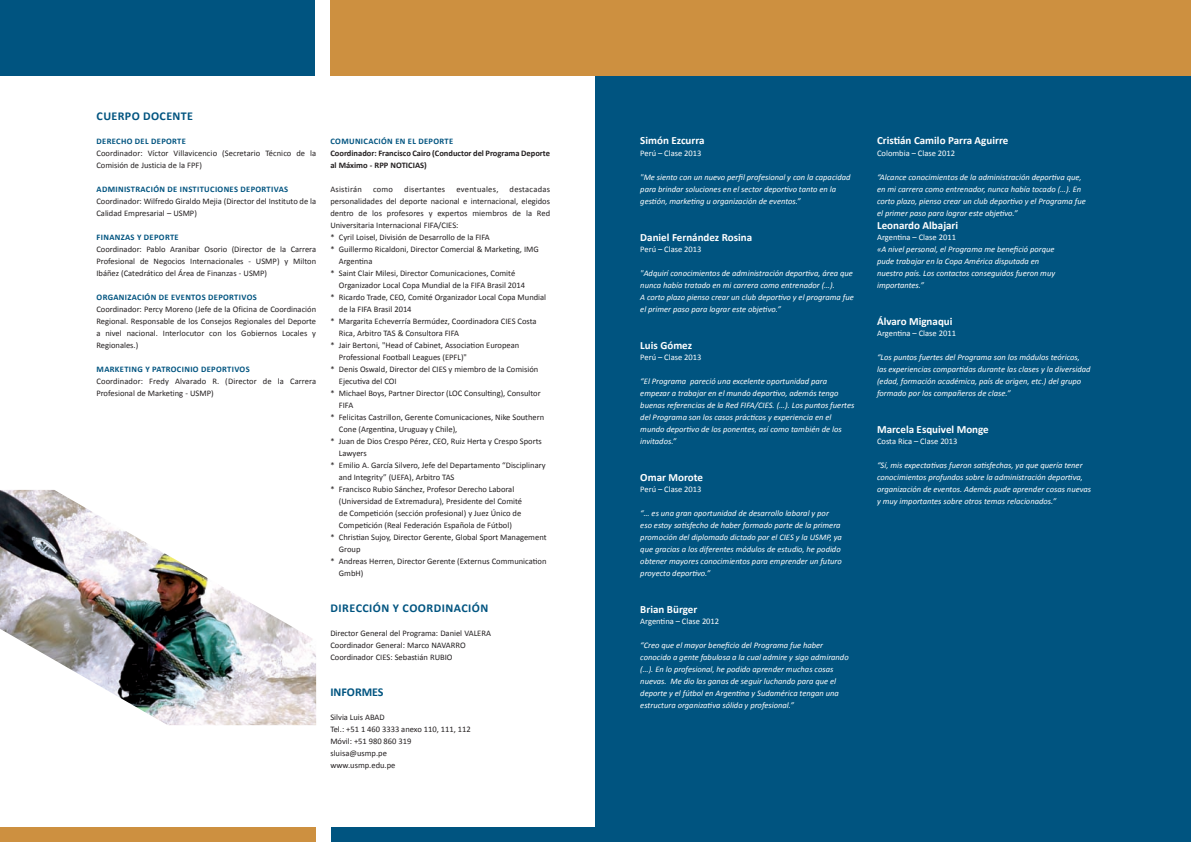
<style>
.page{position:relative;width:1191px;height:842px;background:#fff}
.page>*{position:absolute;margin:0;border:0;box-sizing:border-box;transform-origin:0 0}
.t1{font:700 12px "Calibri";letter-spacing:.03em;color:#005480}
.t2{font:700 12px "Calibri";color:#005480}
.t3{font:700 11px "Calibri";color:#fff}
.t4{font:8.5px/12px "Calibri";color:#231f20}
.t5{font:italic 8.5px/12px "Calibri";color:#fff}
.t6{font:700 8.5px "Calibri";letter-spacing:.04em;color:#005480}
.t7{font:8.5px "Calibri";color:#fff}
.t8{font:700 8.5px/12px "Calibri";color:#231f20}
.t9{font:8.5px "Calibri";letter-spacing:.03em;color:#231f20}
</style>
<div class="page">
<div style="left:0;top:0;width:315px;height:76px;background:#005480"></div>
<div style="left:0;top:828px;width:315px;height:14px;background:#cd9040"></div>
<img style="left:0;top:490px;width:316px;height:235px">
<div style="left:595px;top:0;width:596px;height:842px;background:#005480"></div>
<div style="left:331px;top:0;width:860px;height:75px;background:#cd9040"></div>
<div style="left:331px;top:828px;width:860px;height:14px;background:#005480"></div>
<h1 class="t1" style="left:97px;top:109px;width:98px">CUERPO DOCENTE</h1>
<p class="t6" style="left:97px;top:136px;width:12px">Derec</p>
<p class="t6" style="left:121px;top:136px;width:20px">ho del</p>
<p class="t6" style="left:151px;top:136px;width:12px">Deporte</p>
<p class="t4" style="left:96px;top:147px;width:221px">Coordinador: Víctor Villavicencio (Secretario Técnico de la<br>Comisión de Justicia de la FPF)</p>
<p class="t6" style="left:97px;top:184px;width:12px">Administración</p>
<p class="t6" style="left:167px;top:184px;width:21px">de Instituciones</p>
<p class="t6" style="left:240px;top:184px;width:12px">Deportivas</p>
<p class="t4" style="left:96px;top:195px;width:221px">Coordinador: Wilfredo Giraldo Mejia (Director del Instituto de la<br>Calidad Empresarial – USMP)</p>
<p class="t6" style="left:97px;top:232px;width:10px">Finan</p>
<p class="t6" style="left:121px;top:232px;width:35px">zas y Deporte</p>
<p class="t4" style="left:96px;top:243px;width:221px;text-align:justify">Coordinador: Pablo Aranibar Osorio (Director de la Carrera Profesional de Negocios Internacionales - USMP) y Milton Ibáñez (Catedrático del Área de Finanzas - USMP)</p>
<p class="t6" style="left:97px;top:292px;width:12px">Organi</p>
<p class="t6" style="left:127px;top:292px;width:11px">zación</p>
<p class="t6" style="left:159px;top:292px;width:19px">de eventos</p>
<p class="t6" style="left:208px;top:292px;width:6px">deportivos</p>
<p class="t4" style="left:96px;top:303px;width:221px;text-align:justify">Coordinador: Percy Moreno (Jefe de la Oficina de Coordinación Regional. Responsable de los Consejos Regionales del Deporte a nivel nacional. Interlocutor con los Gobiernos Locales y Regionales.)</p>
<p class="t6" style="left:97px;top:364px;width:29px">Marketing</p>
<p class="t6" style="left:145px;top:364px;width:17px">y Patrocinio</p>
<p class="t6" style="left:201px;top:364px;width:12px">Deportivos</p>
<p class="t4" style="left:96px;top:375px;width:221px">Coordinador: Fredy Alvarado R. (Director de la Carrera<br>Profesional de Marketing - USMP)</p>
<p class="t6" style="left:330px;top:136px;width:11px">Comunicación</p>
<p class="t6" style="left:395px;top:136px;width:29px">eneldeporte</p>
<p class="t8" style="left:330px;top:147px;width:221px">Coordinador: Francisco Cairo (Conductor del Programa Deporte al Máximo - RPP NOTICIAS)</p>
<p class="t9" style="left:330px;top:184px;width:33px">Asistirán</p>
<p class="t4" style="left:373px;top:183px;width:22px">como</p>
<p class="t9" style="left:404px;top:184px;width:42px">disertantes</p>
<p class="t9" style="left:456px;top:184px;width:44px">eventuales,</p>
<p class="t9" style="left:509px;top:184px;width:42px">destacadas</p>
<p class="t4" style="left:330px;top:195px;width:221px">personalidades del deporte nacional e internacional, elegidos</p>
<p class="t4" style="left:330px;top:207px;width:221px">dentro de los profesores y expertos miembros de la Red</p>
<p class="t4" style="left:330px;top:219px;width:130px">Universitaria Internacional FIFA/CIES:</p>
<p class="t4" style="left:330px;top:231px;width:161px">* Cyril Loisel, División de Desarrollo de la FIFA</p>
<p class="t4" style="left:330px;top:243px;width:210px">* Guillermo Ricaldoni, Director Comercial &amp; Marketing, IMG</p>
<p class="t4" style="left:339px;top:255px;width:35px">Argentina</p>
<p class="t4" style="left:330px;top:267px;width:186px">* Saint Clair Milesi, Director Comunicaciones, Comité</p>
<p class="t4" style="left:339px;top:279px;width:188px">Organizador Local Copa Mundial de la FIFA Brasil 2014</p>
<p class="t4" style="left:330px;top:291px;width:217px">* Ricardo Trade, CEO, Comité Organizador Local Copa Mundial</p>
<p class="t4" style="left:339px;top:303px;width:74px">de la FIFA Brasil 2014</p>
<p class="t4" style="left:330px;top:315px;width:208px">* Margarita Echeverría Bermúdez, Coordinadora CIES Costa</p>
<p class="t4" style="left:339px;top:327px;width:122px">Rica, Arbitro TAS &amp; Consultora FIFA</p>
<p class="t4" style="left:330px;top:339px;width:190px">* Jair Bertoni, "Head of Cabinet, Association European</p>
<p class="t4" style="left:339px;top:351px;width:130px">Professional Football Leagues (EPFL)"</p>
<p class="t4" style="left:330px;top:363px;width:209px">* Denis Oswald, Director del CIES y miembro de la Comisión</p>
<p class="t4" style="left:339px;top:375px;width:59px">Ejecutiva del COI</p>
<p class="t4" style="left:330px;top:387px;width:212px">* Michael Boys, Partner Director (LOC Consulting), Consultor</p>
<p class="t4" style="left:339px;top:399px;width:16px">FIFA</p>
<p class="t4" style="left:330px;top:411px;width:215px">* Felicitas Castrillon, Gerente Comunicaciones, Nike Southern</p>
<p class="t4" style="left:339px;top:423px;width:120px">Cone (Argentina, Uruguay y Chile),</p>
<p class="t4" style="left:330px;top:435px;width:213px">* Juan de Dios Crespo Pérez, CEO, Ruiz Herta y Crespo Sports</p>
<p class="t4" style="left:339px;top:447px;width:29px">Lawyers</p>
<p class="t4" style="left:330px;top:459px;width:217px">* Emilio A. García Silvero, Jefe del Departamento “Disciplinary</p>
<p class="t4" style="left:339px;top:471px;width:117px">and Integrity” (UEFA), Arbitro TAS</p>
<p class="t4" style="left:330px;top:483px;width:185px">* Francisco Rubio Sánchez, Profesor Derecho Laboral</p>
<p class="t4" style="left:339px;top:495px;width:185px">(Universidad de Extremadura), Presidente del Comité</p>
<p class="t4" style="left:339px;top:507px;width:184px">de Competición (sección profesional) y Juez Único de</p>
<p class="t4" style="left:339px;top:519px;width:174px">Competición (Real Federación Española de Fútbol)</p>
<p class="t4" style="left:330px;top:531px;width:218px">* Christian Sujoy, Director Gerente, Global Sport Management</p>
<p class="t4" style="left:339px;top:543px;width:23px">Group</p>
<p class="t4" style="left:330px;top:555px;width:218px">* Andreas Herren, Director Gerente (Externus Communication</p>
<p class="t4" style="left:339px;top:567px;width:26px">GmbH)</p>
<h1 class="t1" style="left:330px;top:601px;width:159px">DIRECCIÓN Y COORDINACIÓN</h1>
<p class="t4" style="left:330px;top:627px;width:162px">Director General del Programa: Daniel VALERA<br>Coordinador General: Marco NAVARRO<br>Coordinador CIES: Sebastián RUBIO</p>
<h1 class="t2" style="left:330px;top:685px;width:55px">INFORMES</h1>
<p class="t4" style="left:330px;top:711px;width:142px">Silvia Luis ABAD<br>Tel.: +51 1 460 3333 anexo 110, 111, 112<br>Móvil: +51 980 860 319<br>sluisa@usmp.pe<br>www.usmp.edu.pe</p>
<p class="t3" style="left:640px;top:133px;width:66px">Simón Ezcurra</p>
<p class="t7" style="left:640px;top:148px;width:63px">Perú – Clase 2013</p>
<p class="t5" style="left:640px;top:171px;width:212px">"Me siento con un nuevo perfil profesional y con la capacidad para brindar soluciones en el sector deportivo tanto en la gestión, marketing u organización de eventos.”</p>
<p class="t3" style="left:640px;top:231px;width:113px">Daniel Fernández Rosina</p>
<p class="t7" style="left:640px;top:244px;width:63px">Perú – Clase 2013</p>
<p class="t5" style="left:640px;top:267px;width:215px">"Adquirí conocimientos de administración deportiva, área que nunca había tratado en mi carrera como entrenador (…).<br>A corto plazo pienso crear un club deportivo y el programa fue el primer paso para lograr este objetivo.”</p>
<p class="t3" style="left:640px;top:339px;width:53px">Luis Gómez</p>
<p class="t7" style="left:640px;top:352px;width:63px">Perú – Clase 2013</p>
<p class="t5" style="left:640px;top:375px;width:215px">“El Programa pareció una excelente oportunidad para empezar a trabajar en el mundo deportivo, además tengo buenas referencias de la Red FIFA/CIES. (…). Los puntos fuertes del Programa son los casos prácticos y experiencia en el mundo deportivo de los ponentes, así como también de los invitados.”</p>
<p class="t3" style="left:640px;top:471px;width:64px">Omar Morote</p>
<p class="t7" style="left:640px;top:484px;width:63px">Perú – Clase 2013</p>
<p class="t5" style="left:640px;top:507px;width:203px">“… es una gran oportunidad de desarrollo laboral y por eso estoy satisfecho de haber formado parte de la primera promoción del diplomado dictado por el CIES y la USMP, ya que gracias a los diferentes módulos de estudio, he podido obtener mayores conocimientos para emprender un futuro proyecto deportivo.”</p>
<p class="t3" style="left:640px;top:603px;width:58px">Brian Bürger</p>
<p class="t7" style="left:640px;top:616px;width:80px">Argentina – Clase 2012</p>
<p class="t5" style="left:640px;top:639px;width:210px">“Creo que el mayor beneficio del Programa fue haber conocido a gente fabulosa a la cual admire y sigo admirando (…). En lo profesional, he podido aprender muchas cosas nuevas. Me dio las ganas de seguir luchando para que el deporte y el fútbol en Argentina y Sudamérica tengan una estructura organizativa sólida y profesional.”</p>
<p class="t3" style="left:877px;top:133px;width:133px">Cristián Camilo Parra Aguirre</p>
<p class="t7" style="left:877px;top:148px;width:80px">Colombia – Clase 2012</p>
<p class="t5" style="left:877px;top:171px;width:210px">“Alcance conocimientos de la administración deportiva que, en mi carrera como entrenador, nunca había tocado (…). En corto plazo, pienso crear un club deportivo y el Programa fue el primer paso para lograr este objetivo.”</p>
<p class="t3" style="left:877px;top:219px;width:83px">Leonardo Albajari</p>
<p class="t7" style="left:877px;top:232px;width:80px">Argentina – Clase 2011</p>
<p class="t5" style="left:877px;top:243px;width:180px">«A nivel personal, el Programa me benefició porque pude trabajar en la Copa América disputada en nuestro país. Los contactos conseguidos fueron muy importantes.”</p>
<p class="t3" style="left:877px;top:315px;width:77px">Álvaro Mignaqui</p>
<p class="t7" style="left:877px;top:328px;width:80px">Argentina – Clase 2011</p>
<p class="t5" style="left:877px;top:351px;width:215px">“Los puntos fuertes del Programa son los módulos teóricos, las experiencias compartidas durante las clases y la diversidad (edad, formación académica, país de origen, etc.) del grupo formado por los compañeros de clase.”</p>
<p class="t3" style="left:877px;top:423px;width:113px">Marcela Esquivel Monge</p>
<p class="t7" style="left:877px;top:436px;width:82px">Costa Rica – Clase 2013</p>
<p class="t5" style="left:877px;top:459px;width:216px">“Sí, mis expectativas fueron satisfechas, ya que quería tener conocimientos profundos sobre la administración deportiva, organización de eventos. Además pude aprender cosas nuevas y muy importantes sobre otros temas relacionados.”</p>
</div>
